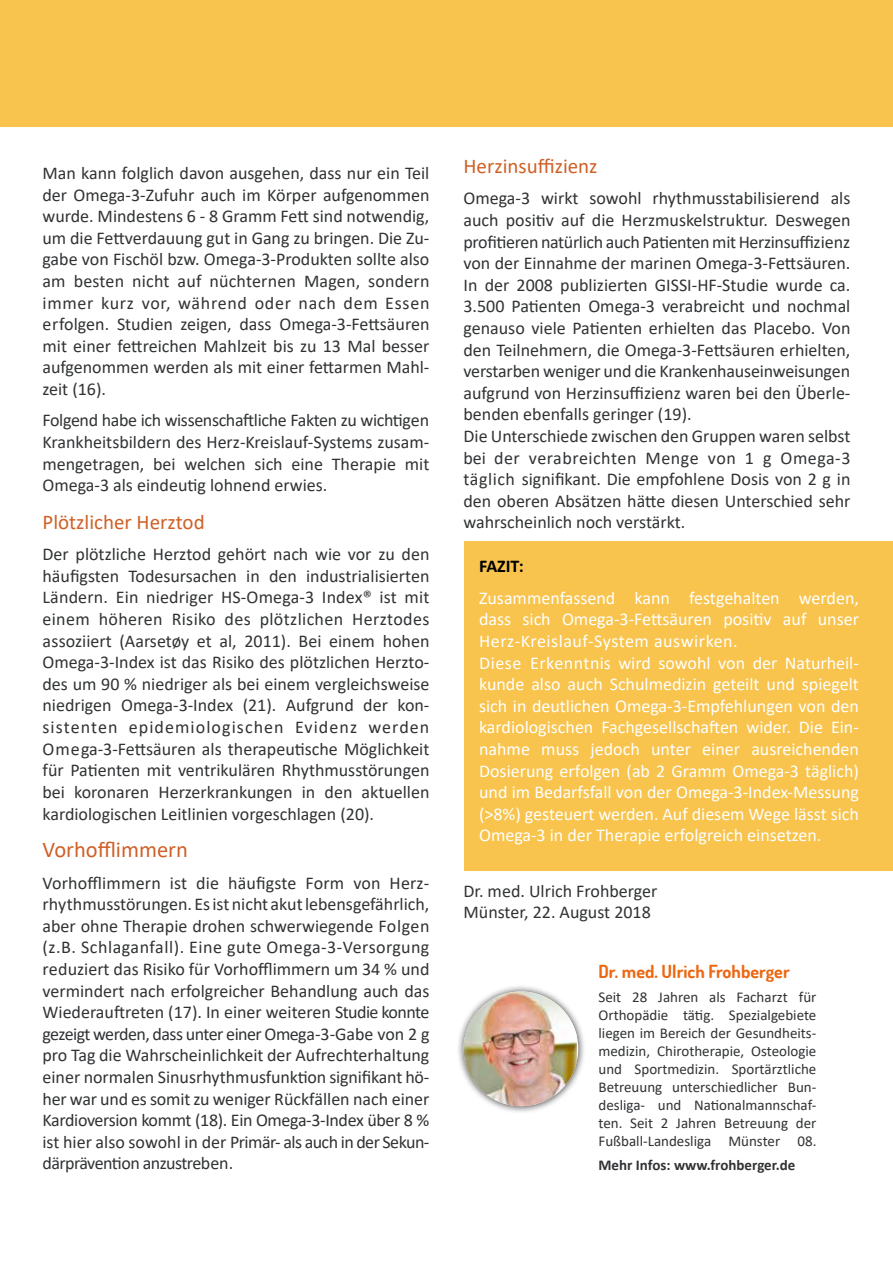
<style>
.page{position:relative;width:893px;height:1263px;background:#fff}
.page>*{position:absolute;margin:0;border:0;box-sizing:border-box;transform-origin:0 0}
.t1{font:22.5px "Calibri";color:#cf6026}
.t2{font:21px "Calibri";color:#cf6026}
.t3{font:18px/21.6px "Calibri";color:#303234;text-align:justify}
.t4{font:18px/21.6px "Calibri";color:#fff}
.t5{font:700 18px "Dosis";color:#ec6711}
.t6{font:700 18px "Calibri";color:#000}
.t7{font:15px/18px "Calibri";color:#303234;text-align:justify}
.t8{font:700 15px "Calibri";color:#303234}
</style>
<div class="page">
<div style="left:464px;top:541px;width:429px;height:330px;background:#f8c44d"></div>
<div style="left:456px;top:984px;width:130px;height:130px;background:#000;opacity:.75"></div>
<img style="left:463px;top:991px;width:114px;height:115px">
<div style="left:0;top:0;width:893px;height:126px;background:#f8c44d"></div>
<p class="t3" style="left:43px;top:163px;width:388px">Man kann folglich davon ausgehen, dass nur ein Teil der Omega-3-Zufuhr auch im Körper aufgenommen wurde. Mindestens 6 - 8 Gramm Fett sind notwendig, um die Fettverdauung gut in Gang zu bringen. Die Zu&shy;gabe von Fischöl bzw. Omega-3-Produkten sollte also am besten nicht auf nüchternen Magen, sondern immer kurz vor, während oder nach dem Essen erfolgen. Studien zeigen, dass Omega-3-Fettsäuren mit einer fettreichen Mahlzeit bis zu 13 Mal besser aufgenommen werden als mit einer fettarmen Mahl&shy;zeit (16).</p>
<p class="t3" style="left:43px;top:411px;width:388px">Folgend habe ich wissenschaftliche Fakten zu wichtigen Krankheitsbildern des Herz-Kreislauf-Systems zusam&shy;mengetragen, bei welchen sich eine Therapie mit Omega-3 als eindeutig lohnend erwies.</p>
<p class="t2" style="left:43px;top:514px;width:164px">Plötzlicher Herztod</p>
<p class="t3" style="left:43px;top:545px;width:388px">Der plötzliche Herztod gehört nach wie vor zu den häufigsten Todesursachen in den industrialisierten Ländern. Ein niedriger HS-Omega-3 Index® ist mit einem höheren Risiko des plötzlichen Herztodes assoziiert (Aarsetøy et al, 2011). Bei einem hohen Omega-3-Index ist das Risiko des plötzlichen Herzto&shy;des um 90 % niedriger als bei einem vergleichsweise niedrigen Omega-3-Index (21). Aufgrund der kon&shy;sistenten epidemiologischen Evidenz werden Omega-3-Fettsäuren als therapeutische Möglichkeit für Patienten mit ventrikulären Rhythmusstörungen bei koronaren Herzerkrankungen in den aktuellen kardiologischen Leitlinien vorgeschlagen (20).</p>
<p class="t1" style="left:43px;top:841px;width:147px">Vorhofflimmern</p>
<p class="t3" style="left:43px;top:873px;width:388px">Vorhofflimmern ist die häufigste Form von Herz&shy;rhythmusstörungen. Es ist nicht akut lebensgefährlich, aber ohne Therapie drohen schwerwiegende Folgen (z.B. Schlaganfall). Eine gute Omega-3-Versorgung reduziert das Risiko für Vorhofflimmern um 34 % und vermindert nach erfolgreicher Behandlung auch das Wiederauftreten (17). In einer weiteren Studie konnte gezeigt werden, dass unter einer Omega-3-Gabe von 2 g pro Tag die Wahrscheinlichkeit der Aufrechterhaltung einer normalen Sinusrhythmusfunktion signifikant hö&shy;her war und es somit zu weniger Rückfällen nach einer Kardioversion kommt (18). Ein Omega-3-Index über 8 % ist hier also sowohl in der Primär- als auch in der Sekun&shy;därprävention anzustreben.</p>
<p class="t2" style="left:463px;top:151px;width:136px">Herzinsuffizienz</p>
<p class="t3" style="left:463px;top:189px;width:388px;text-align:left">Omega-3 wirkt sowohl rhythmusstabilisierend als auch positiv auf die Herzmuskelstruktur. Deswegen profitieren natürlich auch Patienten mit Herzinsuffizienz von der Einnahme der marinen Omega-3-Fettsäuren.<br>In der 2008 publizierten GISSI-HF-Studie wurde ca.<br>3.500 Patienten Omega-3 verabreicht und nochmal genauso viele Patienten erhielten das Placebo. Von den Teilnehmern, die Omega-3-Fettsäuren erhielten, verstarben weniger und die Krankenhauseinweisungen aufgrund von Herzinsuffizienz waren bei den Überle&shy;benden ebenfalls geringer (19).<br>Die Unterschiede zwischen den Gruppen waren selbst bei der verabreichten Menge von 1 g Omega-3 täglich signifikant. Die empfohlene Dosis von 2 g in den oberen Absätzen hätte diesen Unterschied sehr wahrscheinlich noch verstärkt.</p>
<p class="t6" style="left:479px;top:554px;width:46px">FAZIT:</p>
<p class="t4" style="left:479px;top:588px;width:381px">Zusammenfassend kann festgehalten werden, dass sich Omega-3-Fettsäuren positiv auf unser Herz-Kreislauf-System auswirken.<br>Diese Erkenntnis wird sowohl von der Naturheil&shy;kunde also auch Schulmedizin geteilt und spiegelt sich in deutlichen Omega-3-Empfehlungen von den kardiologischen Fachgesellschaften wider. Die Ein&shy;nahme muss jedoch unter einer ausreichenden Dosierung erfolgen (ab 2 Gramm Omega-3 täglich) und im Bedarfsfall von der Omega-3-Index-Messung (&gt;8%) gesteuert werden. Auf diesem Wege lässt sich Omega-3 in der Therapie erfolgreich einsetzen.</p>
<p class="t3" style="left:463px;top:881px;width:195px">Dr. med. Ulrich Frohberger<br>Münster, 22. August 2018</p>
<p class="t5" style="left:598px;top:964px;width:193px">Dr. med. Ulrich Frohberger</p>
<p class="t7" style="left:598px;top:989px;width:219px">Seit 28 Jahren als Facharzt für Orthopädie tätig. Spezialgebiete liegen im Bereich der Gesundheits&shy;medizin, Chirotherapie, Osteologie und Sportmedizin. Sportärztliche Betreuung unterschiedlicher Bun&shy;desliga- und Nationalmannschaf&shy;ten. Seit 2 Jahren Betreuung der Fußball-Landesliga Münster 08.</p>
<p class="t8" style="left:598px;top:1154px;width:198px">Mehr Infos: www.frohberger.de</p>
</div>
